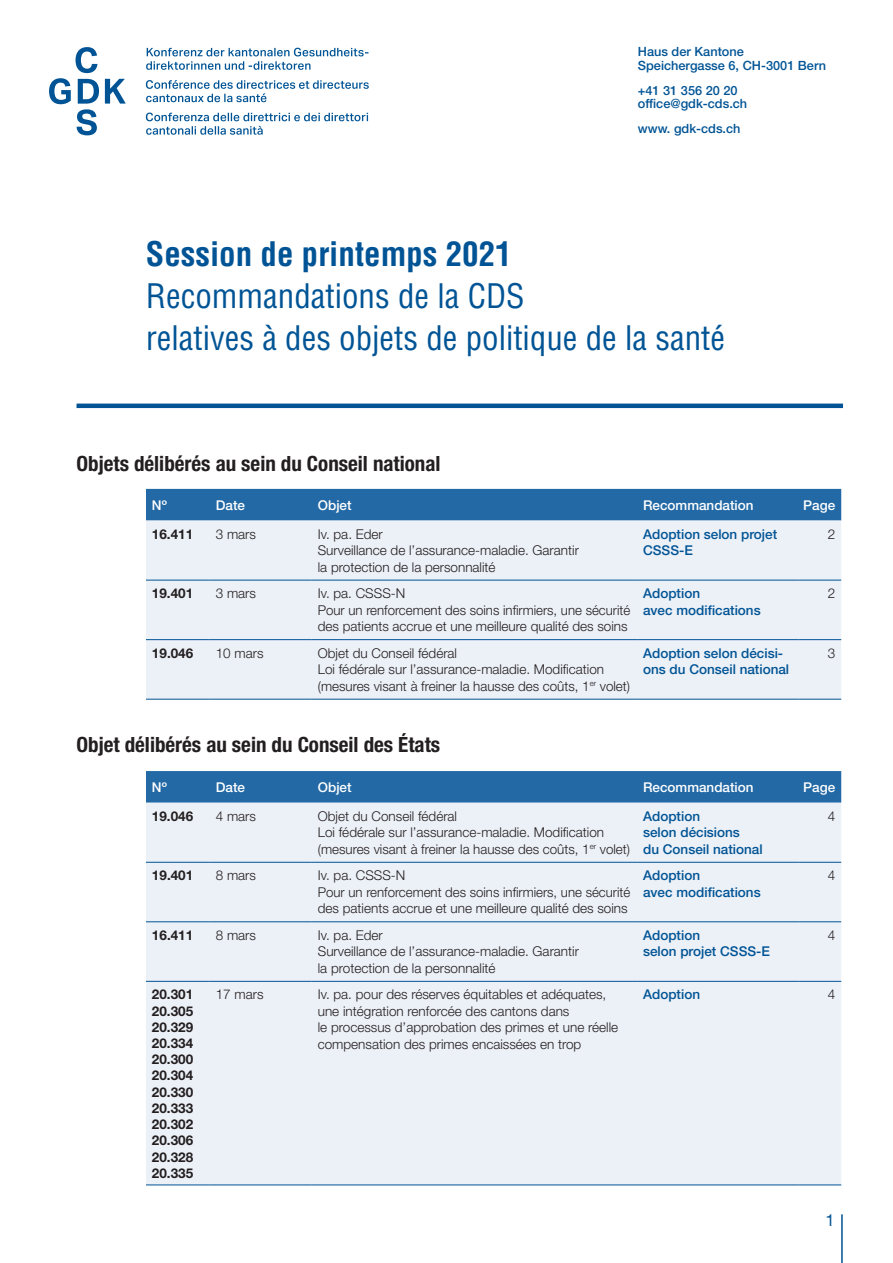
<style>
.page{position:relative;width:893px;height:1263px;background:#fff}
.page>*{position:absolute;margin:0;border:0;box-sizing:border-box;transform-origin:0 0}
.t1{font:condensed 33px/42px "Helvetica";color:#005495}
.t2{font:700 condensed 33px "Helvetica";color:#005495}
.t3{font:700 condensed 21px "Helvetica Neue LT Std";color:#231f20}
.t4{font:16.5px "Helvetica Neue LT Std";color:#005495}
.t5{font:300 13.5px/16.5px "Helvetica Neue LT Std";color:#231f20}
.t6{font:500 13.5px/16.5px "Helvetica Neue LT Std";color:#005495}
.t7{font:700 13.5px/16.2px "Helvetica Neue LT Std";color:#231f20;text-align:justify}
.t8{font:500 13.5px "Helvetica Neue LT Std";color:#fff}
.t9{font:500 12.75px/13.5px "Helvetica Neue LT Std";color:#005495}
</style>
<div class="page">
<hr style="left:841px;top:1214px;width:2px;height:49px;background:#005495">
<svg style="left:49px;top:47px;width:50px;height:88px"></svg>
<svg style="left:105px;top:79px;width:21px;height:25px"></svg>
<svg style="left:146px;top:48px;width:222px;height:22px"></svg>
<svg style="left:146px;top:113px;width:222px;height:22px"></svg>
<svg style="left:146px;top:80px;width:223px;height:22px"></svg>
<hr style="left:77px;top:404px;width:766px;height:4px;background:#005495">
<div style="left:146px;top:771px;width:695px;height:32px;background:#2369a5"></div>
<div style="left:146px;top:803px;width:695px;height:382px;background:#ecf0f7"></div>
<hr style="left:146px;top:862px;width:64px;height:1px;background:#005495">
<hr style="left:210px;top:862px;width:102px;height:1px;background:#005495">
<hr style="left:312px;top:862px;width:325px;height:1px;background:#005495">
<hr style="left:637px;top:862px;width:162px;height:1px;background:#005495">
<hr style="left:799px;top:862px;width:42px;height:1px;background:#005495">
<hr style="left:146px;top:921px;width:64px;height:1px;background:#005495">
<hr style="left:210px;top:921px;width:102px;height:1px;background:#005495">
<hr style="left:312px;top:921px;width:325px;height:1px;background:#005495">
<hr style="left:637px;top:921px;width:162px;height:1px;background:#005495">
<hr style="left:799px;top:921px;width:42px;height:1px;background:#005495">
<hr style="left:146px;top:981px;width:64px;height:1px;background:#005495">
<hr style="left:210px;top:981px;width:102px;height:1px;background:#005495">
<hr style="left:312px;top:981px;width:325px;height:1px;background:#005495">
<hr style="left:637px;top:981px;width:162px;height:1px;background:#005495">
<hr style="left:799px;top:981px;width:42px;height:1px;background:#005495">
<hr style="left:146px;top:1185px;width:64px;height:1px;background:#005495">
<hr style="left:210px;top:1185px;width:102px;height:1px;background:#005495">
<hr style="left:312px;top:1185px;width:325px;height:1px;background:#005495">
<hr style="left:637px;top:1185px;width:162px;height:1px;background:#005495">
<hr style="left:799px;top:1185px;width:42px;height:1px;background:#005495">
<div style="left:146px;top:489px;width:695px;height:32px;background:#2369a5"></div>
<div style="left:146px;top:521px;width:695px;height:178px;background:#ecf0f7"></div>
<hr style="left:146px;top:580px;width:64px;height:1px;background:#005495">
<hr style="left:210px;top:580px;width:102px;height:1px;background:#005495">
<hr style="left:312px;top:580px;width:325px;height:1px;background:#005495">
<hr style="left:637px;top:580px;width:162px;height:1px;background:#005495">
<hr style="left:799px;top:580px;width:42px;height:1px;background:#005495">
<hr style="left:146px;top:639px;width:64px;height:1px;background:#005495">
<hr style="left:210px;top:639px;width:102px;height:1px;background:#005495">
<hr style="left:312px;top:639px;width:325px;height:1px;background:#005495">
<hr style="left:637px;top:639px;width:162px;height:1px;background:#005495">
<hr style="left:799px;top:639px;width:42px;height:1px;background:#005495">
<hr style="left:146px;top:699px;width:64px;height:1px;background:#005495">
<hr style="left:210px;top:699px;width:102px;height:1px;background:#005495">
<hr style="left:312px;top:699px;width:325px;height:1px;background:#005495">
<hr style="left:637px;top:699px;width:162px;height:1px;background:#005495">
<hr style="left:799px;top:699px;width:42px;height:1px;background:#005495">
<p class="t9" style="left:638px;top:45px;width:190px">Haus der Kantone<br>Speichergasse 6, CH-3001 Bern</p>
<p class="t9" style="left:638px;top:83px;width:111px">+41 31 356 20 20 office@gdk-cds.ch</p>
<p class="t9" style="left:638px;top:121px;width:104px">www. gdk-cds.ch</p>
<h1 class="t2" style="left:146px;top:233px;width:367px">Session de printemps 2021</h1>
<h1 class="t1" style="left:146px;top:274px;width:581px">Recommandations de la CDS<br>relatives à des objets de politique de la santé</h1>
<h2 class="t3" style="left:77px;top:451px;width:366px">Objets délibérés au sein du Conseil national</h2>
<p class="t8" style="left:152px;top:497px;width:16px">Nº</p>
<p class="t8" style="left:216px;top:497px;width:31px">Date</p>
<p class="t8" style="left:318px;top:497px;width:35px">Objet</p>
<p class="t8" style="left:643px;top:497px;width:112px">Recommandation</p>
<p class="t8" style="left:803px;top:497px;width:34px">Page</p>
<p class="t7" style="left:152px;top:525px;width:43px">16.411</p>
<p class="t5" style="left:216px;top:525px;width:42px">3 mars</p>
<p class="t5" style="left:318px;top:525px;width:263px">Iv. pa. Eder<br>Surveillance de l’assurance-maladie. Garantir la protection de la personnalité</p>
<p class="t6" style="left:643px;top:525px;width:136px">Adoption selon projet<br>CSSS-E</p>
<p class="t5" style="left:828px;top:525px;width:9px">2</p>
<p class="t7" style="left:152px;top:585px;width:43px">19.401</p>
<p class="t5" style="left:216px;top:585px;width:42px">3 mars</p>
<p class="t5" style="left:318px;top:585px;width:314px">Iv. pa. CSSS-N<br>Pour un renforcement des soins infirmiers, une sécurité des patients accrue et une meilleure qualité des soins</p>
<p class="t6" style="left:643px;top:585px;width:119px">Adoption<br>avec modifications</p>
<p class="t5" style="left:828px;top:585px;width:9px">2</p>
<p class="t7" style="left:152px;top:645px;width:43px">19.046</p>
<p class="t5" style="left:216px;top:644px;width:49px">10 mars</p>
<p class="t5" style="left:318px;top:644px;width:314px">Objet du Conseil fédéral<br>Loi fédérale sur l’assurance-maladie. Modification (mesures visant à freiner la hausse des coûts, 1<sup>er</sup> volet)</p>
<p class="t6" style="left:643px;top:645px;width:148px">Adoption selon décisi&shy;ons du Conseil national</p>
<p class="t5" style="left:828px;top:644px;width:9px">3</p>
<h2 class="t3" style="left:77px;top:732px;width:365px">Objet délibérés au sein du Conseil des États</h2>
<p class="t8" style="left:152px;top:779px;width:16px">Nº</p>
<p class="t8" style="left:216px;top:779px;width:31px">Date</p>
<p class="t8" style="left:318px;top:779px;width:35px">Objet</p>
<p class="t8" style="left:643px;top:779px;width:112px">Recommandation</p>
<p class="t8" style="left:803px;top:779px;width:34px">Page</p>
<p class="t7" style="left:152px;top:808px;width:43px">19.046</p>
<p class="t5" style="left:216px;top:807px;width:42px">4 mars</p>
<p class="t5" style="left:318px;top:807px;width:314px">Objet du Conseil fédéral<br>Loi fédérale sur l’assurance-maladie. Modification (mesures visant à freiner la hausse des coûts, 1<sup>er</sup> volet)</p>
<p class="t6" style="left:643px;top:808px;width:121px">Adoption<br>selon décisions<br>du Conseil national</p>
<p class="t5" style="left:828px;top:807px;width:9px">4</p>
<p class="t7" style="left:152px;top:867px;width:43px">19.401</p>
<p class="t5" style="left:216px;top:867px;width:42px">8 mars</p>
<p class="t5" style="left:318px;top:867px;width:314px">Iv. pa. CSSS-N<br>Pour un renforcement des soins infirmiers, une sécurité des patients accrue et une meilleure qualité des soins</p>
<p class="t6" style="left:643px;top:867px;width:119px">Adoption<br>avec modifications</p>
<p class="t5" style="left:828px;top:867px;width:9px">4</p>
<p class="t7" style="left:152px;top:927px;width:43px">16.411</p>
<p class="t5" style="left:216px;top:926px;width:42px">8 mars</p>
<p class="t5" style="left:318px;top:926px;width:263px">Iv. pa. Eder<br>Surveillance de l’assurance-maladie. Garantir la protection de la personnalité</p>
<p class="t6" style="left:643px;top:927px;width:128px">Adoption<br>selon projet CSSS-E</p>
<p class="t5" style="left:828px;top:926px;width:9px">4</p>
<p class="t7" style="left:152px;top:986px;width:43px">20.301<br>20.305<br>20.329<br>20.334<br>20.300<br>20.304<br>20.330<br>20.333<br>20.302<br>20.306<br>20.328<br>20.335</p>
<p class="t5" style="left:216px;top:986px;width:49px">17 mars</p>
<p class="t5" style="left:318px;top:986px;width:302px">Iv. pa. pour des réserves équitables et adéquates, une intégration renforcée des cantons dans<br>le processus d’approbation des primes et une réelle compensation des primes encaissées en trop</p>
<p class="t6" style="left:643px;top:986px;width:59px">Adoption</p>
<p class="t5" style="left:828px;top:986px;width:9px">4</p>
<p class="t4" style="left:825px;top:1210px;width:11px">1</p>
</div>
